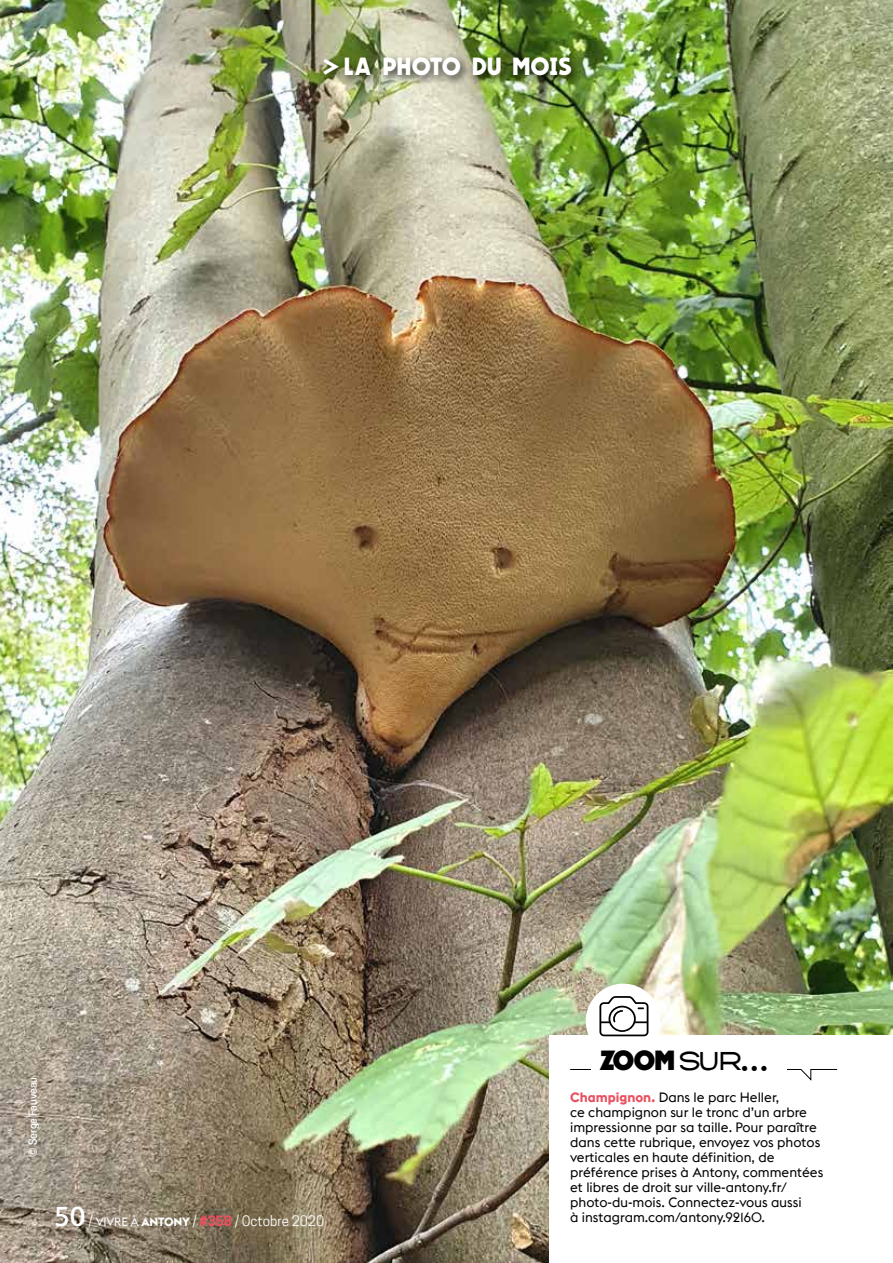
<style>
.page{position:relative;width:893px;height:1263px;background:#fff}
.page>*{position:absolute;margin:0;border:0;box-sizing:border-box;transform-origin:0 0}
.t1{font:33px "Radiometry";color:#000}
.t2{font:300 24px "QUARTZO";letter-spacing:.03em;color:#fff}
.t3{font:13.5px/15px "Euclid Flex";color:#000}
.t4{font:13.5px "Cooper Hewitt";color:#fff}
.t5{font:500 10.5px "Cooper Hewitt";color:#fff}
.s1{font-weight:700;font-size:22.5px}
.s2{font-family:"Objektiv Mk 1";font-weight:500;font-size:25.5px}
.s3{font-family:"Euclid Flex";font-size:12px}
.s4{font-family:"Euclid Flex";font-weight:700;font-size:12px}
.s5{font-weight:700;color:#ea5160}
.s6{font-family:"QUARTZO";font-weight:700;font-size:27px}
</style>
<div class="page">
<img style="left:0;top:0;width:893px;height:1263px">
<div style="left:549px;top:1036px;width:344px;height:227px;background:#fff"></div>
<div style="left:319px;top:53px;width:263px;height:34px;background:#000;opacity:.75"></div>
<div style="left:586px;top:983px;width:75px;height:75px;background:#fff;border-radius:50%"></div>
<svg style="left:599px;top:996px;width:49px;height:40px"></svg>
<svg style="left:570px;top:1069px;width:268px;height:12px"></svg>
<div style="left:591px;top:1045px;width:196px;height:31px;background:#fff"></div>
<h2 class="t2" style="left:323px;top:51px;width:251px"><span class="s1">&gt;</span> LA PHOTO DU MOIS</h2>
<p class="t5" style="left:27px;top:1157px;width:81px;rotate:-90deg">© Serge Fauveau</p>
<p class="t4" style="left:54px;top:1213px;width:272px"><span class="s2">50</span> / <span class="s3">VIVRE À</span> <span class="s4">ANTONY</span> / <span class="s5">#358</span> / Octobre 2020</p>
<h1 class="t1" style="left:600px;top:1045px;width:173px"><span class="s6">ZOOM</span> SUR...</h1>
<p class="t3" style="left:570px;top:1090px;width:255px"><span class="s5">Champignon.</span> Dans le parc Heller,<br>ce champignon sur le tronc d’un arbre impressionne par sa taille. Pour paraître dans cette rubrique, envoyez vos photos verticales en haute définition, de préférence prises à Antony, commentées et libres de droit sur ville-antony.fr/ photo-du-mois. Connectez-vous aussi<br>à instagram.com/antony.92160.</p>
</div>
